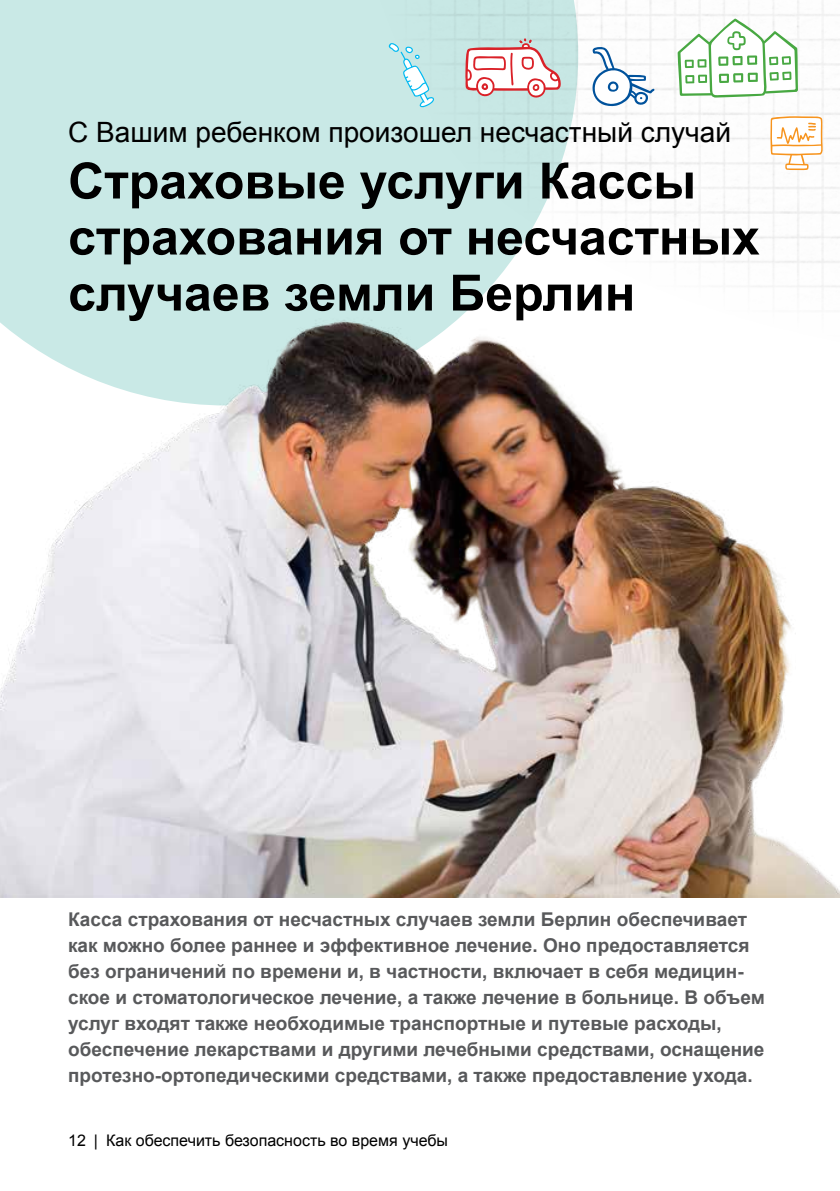
<style>
.page{position:relative;width:840px;height:1191px;background:#fff}
.page>*{position:absolute;margin:0;border:0;box-sizing:border-box;transform-origin:0 0}
.Ü1{font:700 50px/56px "Arial";color:#000}
.sub_Ü1{font:28px "Arial";color:#000}
._10pt_Anleser{font:700 19px/26px "Arial";color:#58595b}
.t1{font:16px "Arial";color:#000}
</style>
<div class="page">
<div style="left:0;top:0;width:331px;height:298px;background:#c9e9e6"></div>
<div style="left:331px;top:0;width:47px;height:298px;background:#c9e9e6"></div>
<img style="left:378px;top:0;width:461px;height:298px">
<img style="left:0;top:298px;width:839px;height:599px">
<svg style="left:676px;top:18px;width:121px;height:80px"></svg>
<svg style="left:465px;top:38px;width:96px;height:62px"></svg>
<svg style="left:770px;top:116px;width:52px;height:54px"></svg>
<svg style="left:591px;top:47px;width:63px;height:60px"></svg>
<svg style="left:388px;top:42px;width:46px;height:65px;background:#bfe7ea"></svg>
<h3 class="sub_Ü1" style="left:68px;top:114px;width:664px">С Вашим ребенком произошел несчастный случай</h3>
<h2 class="Ü1" style="left:68px;top:155px;width:693px">Страховые услуги Кассы страхования от несчастных случаев земли Берлин</h2>
<p class="_10pt_Anleser" style="left:68px;top:907px;width:697px">Касса страхования от несчастных случаев земли Берлин обеспечивает как можно более раннее и эффективное лечение. Оно предоставляется без ограничений по времени и, в частности, включает в себя медицин&shy;ское и стоматологическое лечение, а также лечение в больнице. В объем услуг входят также необходимые транспортные и путевые расходы, обеспечение лекарствами и другими лечебными средствами, оснащение протезно-ортопедическими средствами, а также предоставление ухода.</p>
<p class="t1" style="left:68px;top:1130px;width:381px">12 | Как обеспечить безопасность во время учебы</p>
</div>
